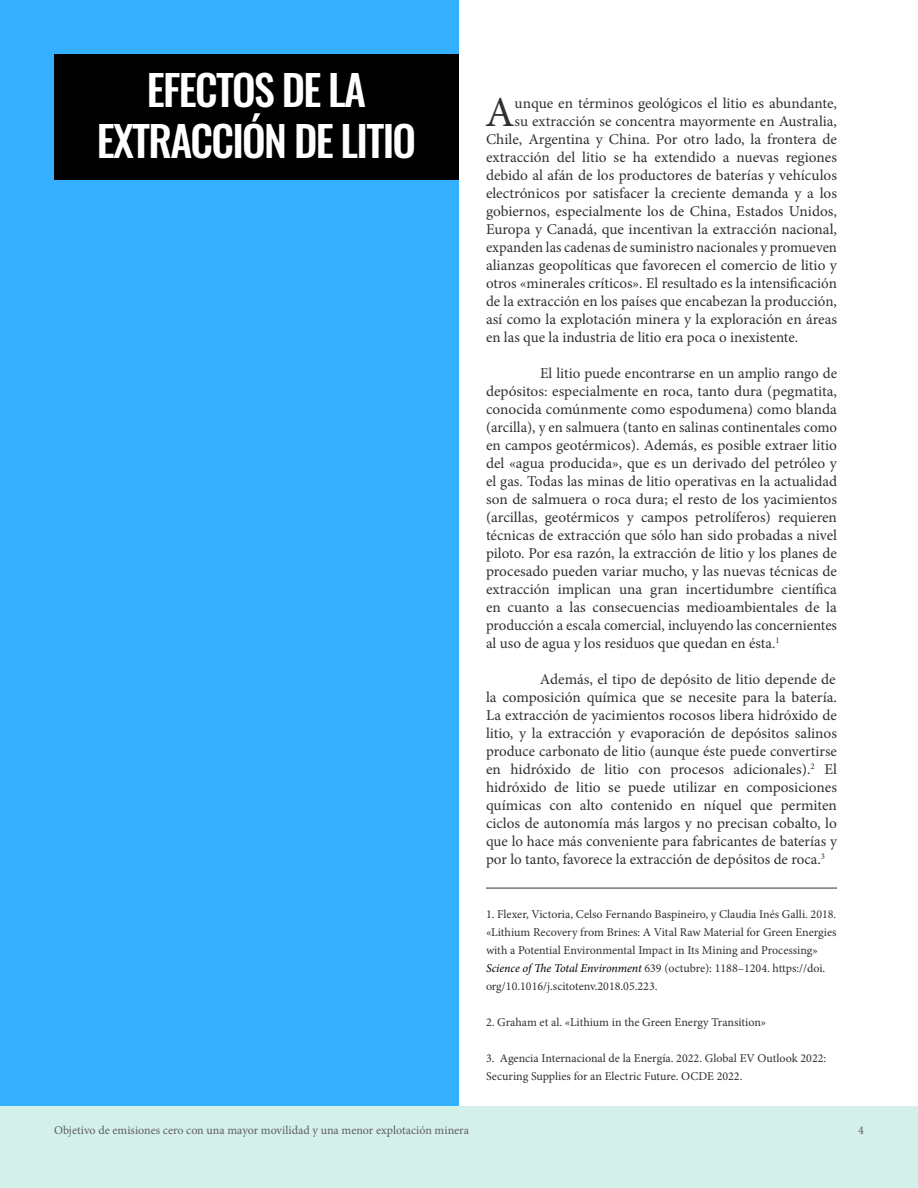
<style>
.page{position:relative;width:918px;height:1188px;background:#fff}
.page>*{position:absolute;margin:0;border:0;box-sizing:border-box;transform-origin:0 0}
.t1{font:42.75px "Minion Pro";color:#2f3031}
.TITLE_SUPER__white{font:500 42px/50.4px "Oswald";letter-spacing:-.04em;color:#fff;text-align:center}
.t2{font:15px/18px "Minion Pro";color:#2f3031;text-align:justify}
.FOOTNOTES{font:12px/18px "Minion Pro";color:#2f3031}
.t3{font:12px "Minion Pro";color:#5e5e5f}
.s1{font-style:italic;color:#000}
</style>
<div class="page">
<div style="left:0;top:0;width:459px;height:1107px;background:#35afff"></div>
<div style="left:0;top:1107px;width:918px;height:81px;background:#d4f0eb"></div>
<div style="left:54px;top:54px;width:405px;height:125px;background:#000"></div>
<hr style="left:486px;top:888px;width:351px;height:1px;background:#2f3031">
<p class="TITLE_SUPER__white" style="left:97px;top:68px;width:321px">EFECTOS DE LA<br>EXTRACCIÓN DE LITIO</p>
<p class="t1" style="left:485px;top:84px;width:31px">A</p>
<p class="t2" style="left:515px;top:94px;width:324px">unque en términos geológicos el litio es abundante,</p>
<p class="t2" style="left:515px;top:112px;width:324px">su extracción se concentra mayormente en Australia,</p>
<p class="t2" style="left:486px;top:130px;width:353px">Chile, Argentina y China. Por otro lado, la frontera de</p>
<p class="t2" style="left:486px;top:148px;width:353px">extracción del litio se ha extendido a nuevas regiones</p>
<p class="t2" style="left:486px;top:166px;width:353px">debido al afán de los productores de baterías y vehículos</p>
<p class="t2" style="left:486px;top:184px;width:353px">electrónicos por satisfacer la creciente demanda y a los</p>
<p class="t2" style="left:486px;top:202px;width:353px">gobiernos, especialmente los de China, Estados Unidos,</p>
<p class="t2" style="left:486px;top:220px;width:353px">Europa y Canadá, que incentivan la extracción nacional,</p>
<p class="t2" style="left:486px;top:238px;width:352px">expanden las cadenas de suministro nacionales y promueven</p>
<p class="t2" style="left:486px;top:256px;width:353px">alianzas geopolíticas que favorecen el comercio de litio y</p>
<p class="t2" style="left:486px;top:274px;width:352px">otros «minerales críticos». El resultado es la intensificación</p>
<p class="t2" style="left:486px;top:292px;width:353px">de la extracción en los países que encabezan la producción,</p>
<p class="t2" style="left:486px;top:310px;width:353px">así como la explotación minera y la exploración en áreas</p>
<p class="t2" style="left:486px;top:328px;width:314px">en las que la industria de litio era poca o inexistente.</p>
<p class="t2" style="left:486px;top:364px;width:353px;text-indent:54px">El litio puede encontrarse en un amplio rango de depósitos: especialmente en roca, tanto dura (pegmatita, conocida comúnmente como espodumena) como blanda (arcilla), y en salmuera (tanto en salinas continentales como en campos geotérmicos). Además, es posible extraer litio del «agua producida», que es un derivado del petróleo y el gas. Todas las minas de litio operativas en la actualidad son de salmuera o roca dura; el resto de los yacimientos (arcillas, geotérmicos y campos petrolíferos) requieren técnicas de extracción que sólo han sido probadas a nivel piloto. Por esa razón, la extracción de litio y los planes de procesado pueden variar mucho, y las nuevas técnicas de extracción implican una gran incertidumbre científica en cuanto a las consecuencias medioambientales de la producción a escala comercial, incluyendo las concernientes al uso de agua y los residuos que quedan en ésta.<sup>1</sup></p>
<p class="t2" style="left:486px;top:670px;width:353px;text-indent:54px">Además, el tipo de depósito de litio depende de la composición química que se necesite para la batería.<br>La extracción de yacimientos rocosos libera hidróxido de litio, y la extracción y evaporación de depósitos salinos produce carbonato de litio (aunque éste puede convertirse en hidróxido de litio con procesos adicionales).<sup>2</sup> El hidróxido de litio se puede utilizar en composiciones químicas con alto contenido en níquel que permiten ciclos de autonomía más largos y no precisan cobalto, lo que lo hace más conveniente para fabricantes de baterías y por lo tanto, favorece la extracción de depósitos de roca.<sup>3</sup></p>
<p class="FOOTNOTES" style="left:486px;top:905px;width:352px">1. Flexer, Victoria, Celso Fernando Baspineiro, y Claudia Inés Galli. 2018. «Lithium Recovery from Brines: A Vital Raw Material for Green Energies with a Potential Environmental Impact in Its Mining and Processing» <span class="s1">Science of The Total Environment</span> 639 (octubre): 1188–1204. https://doi. org/10.1016/j.scitotenv.2018.05.223.</p>
<p class="FOOTNOTES" style="left:486px;top:1013px;width:282px">2. Graham et al. «Lithium in the Green Energy Transition»</p>
<p class="FOOTNOTES" style="left:486px;top:1049px;width:342px">3. Agencia Internacional de la Energía. 2022. Global EV Outlook 2022:<br>Securing Supplies for an Electric Future. OCDE 2022.</p>
<p class="t3" style="left:54px;top:1122px;width:417px">Objetivo de emisiones cero con una mayor movilidad y una menor explotación minera</p>
<p class="t3" style="left:858px;top:1122px;width:7px">4</p>
</div>
